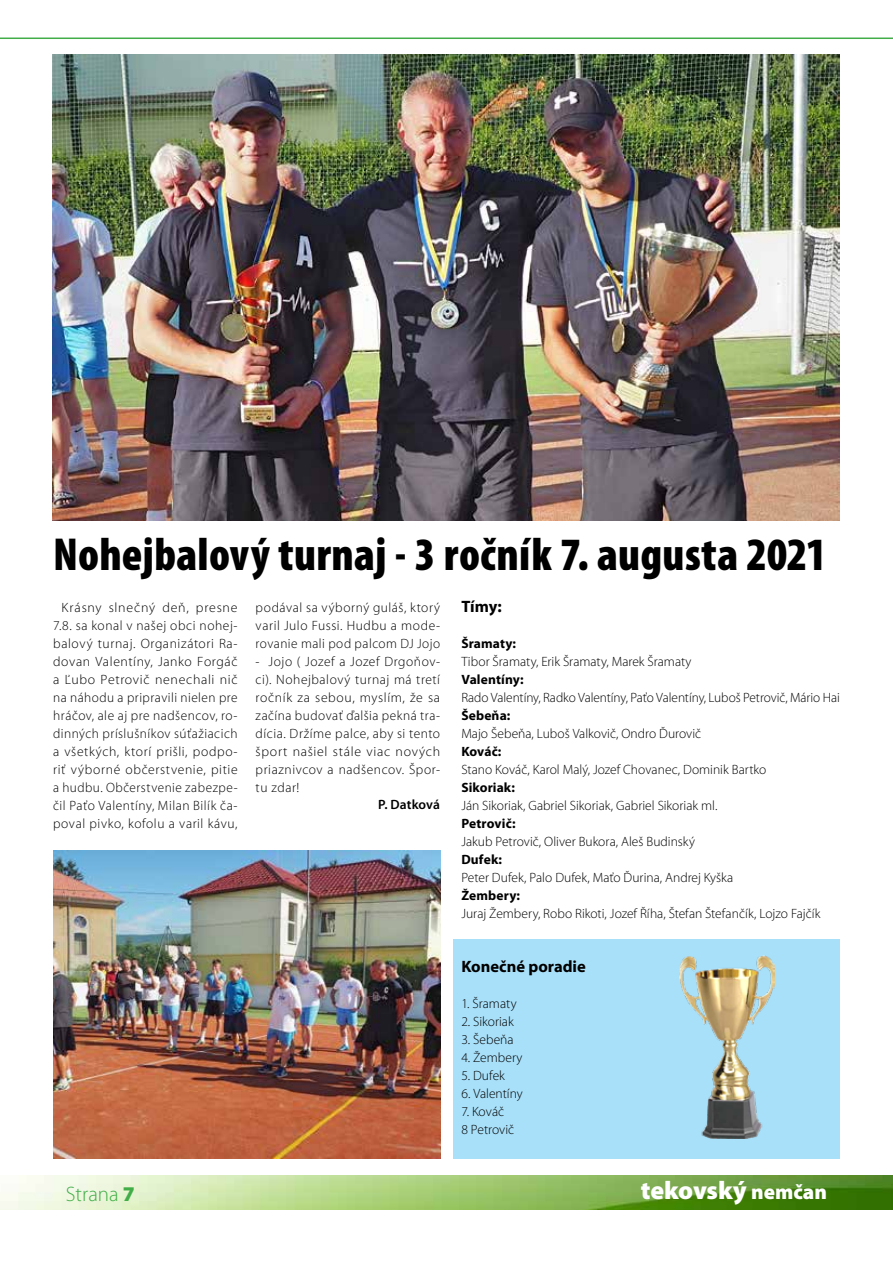
<style>
.page{position:relative;width:893px;height:1263px;background:#fff}
.page>*{position:absolute;margin:0;border:0;box-sizing:border-box;transform-origin:0 0}
.t1{font:900 condensed 46.5px "Mini Pro";letter-spacing:.005em;color:#000}
.t2{font:900 25.5px "Mini Pro";letter-spacing:-.005em;color:#fff}
.t3{font:300 21px "Mini Pro";color:#41ad49}
.t4{font:700 16.5px "Mini Pro";color:#000}
.t5{font:300 13.5px/18px "Mini Pro";color:#000;text-align:justify}
.t6{font:700 13.5px "Mini Pro";letter-spacing:.01em;color:#000}
.t7{font:600 13.5px "Mini Pro";letter-spacing:.01em;color:#000}
.s1{font-weight:900}
.s2{font-size:21px}
</style>
<div class="page">
<img style="left:0;top:1176px;width:893px;height:34px">
<hr style="left:0;top:38px;width:893px;height:1px;background:#41ad49">
<img style="left:52px;top:55px;width:788px;height:465px">
<div style="left:453px;top:939px;width:387px;height:220px;background:#a8e0f9"></div>
<img style="left:679px;top:955px;width:96px;height:183px">
<img style="left:53px;top:850px;width:387px;height:309px">
<h1 class="t1" style="left:53px;top:528px;width:775px">Nohejbalový turnaj - 3 ročník 7. augusta 2021</h1>
<p class="t4" style="left:461px;top:597px;width:42px">Tímy:</p>
<p class="t6" style="left:461px;top:636px;width:56px">Šramaty:</p>
<p class="t5" style="left:461px;top:653px;width:232px">Tibor Šramaty, Erik Šramaty, Marek Šramaty</p>
<p class="t6" style="left:461px;top:672px;width:64px">Valentíny:</p>
<p class="t5" style="left:461px;top:689px;width:380px">Rado Valentíny, Radko Valentíny, Paťo Valentíny, Luboš Petrovič, Mário Hai</p>
<p class="t6" style="left:461px;top:708px;width:50px">Šebeňa:</p>
<p class="t5" style="left:461px;top:725px;width:241px">Majo Šebeňa, Luboš Valkovič, Ondro Ďurovič</p>
<p class="t6" style="left:461px;top:744px;width:42px">Kováč:</p>
<p class="t5" style="left:461px;top:761px;width:306px">Stano Kováč, Karol Malý, Jozef Chovanec, Dominik Bartko</p>
<p class="t6" style="left:461px;top:780px;width:55px">Sikoriak:</p>
<p class="t5" style="left:461px;top:797px;width:258px">Ján Sikoriak, Gabriel Sikoriak, Gabriel Sikoriak ml.</p>
<p class="t6" style="left:461px;top:816px;width:56px">Petrovič:</p>
<p class="t5" style="left:461px;top:833px;width:235px">Jakub Petrovič, Oliver Bukora, Aleš Budinský</p>
<p class="t6" style="left:461px;top:852px;width:42px">Dufek:</p>
<p class="t5" style="left:461px;top:869px;width:273px">Peter Dufek, Palo Dufek, Maťo Ďurina, Andrej Kyška</p>
<p class="t6" style="left:461px;top:888px;width:60px">Žembery:</p>
<p class="t5" style="left:461px;top:905px;width:361px">Juraj Žembery, Robo Rikoti, Jozef Říha, Štefan Štefančík, Lojzo Fajčík</p>
<p class="t4" style="left:461px;top:957px;width:126px">Konečné poradie</p>
<p class="t5" style="left:461px;top:995px;width:57px">1. Šramaty</p>
<p class="t5" style="left:461px;top:1013px;width:54px">2. Sikoriak</p>
<p class="t5" style="left:461px;top:1031px;width:54px">3. Šebeňa</p>
<p class="t5" style="left:461px;top:1049px;width:63px">4. Žembery</p>
<p class="t5" style="left:461px;top:1067px;width:45px">5. Dufek</p>
<p class="t5" style="left:461px;top:1085px;width:63px">6. Valentíny</p>
<p class="t5" style="left:461px;top:1103px;width:54px">7. Kováč<br>8 Petrovič</p>
<p class="t5" style="left:53px;top:599px;width:186px;text-indent:9px">Krásny slnečný deň, presne 7.8. sa konal v našej obci nohej&shy;balový turnaj. Organizátori Ra&shy;dovan Valentíny, Janko Forgáč a Ľubo Petrovič nenechali nič na náhodu a pripravili nielen pre hráčov, ale aj pre nadšencov, ro&shy;dinných príslušníkov súťažiacich a všetkých, ktorí prišli, podpo&shy;riť výborné občerstvenie, pitie a hudbu. Občerstvenie zabezpe&shy;čil Paťo Valentíny, Milan Bilík ča&shy;poval pivko, kofolu a varil kávu,</p>
<p class="t5" style="left:256px;top:599px;width:186px">podával sa výborný guláš, ktorý varil Julo Fussi. Hudbu a mode&shy;rovanie mali pod palcom DJ Jojo</p>
<p class="t5" style="left:256px;top:653px;width:186px">- Jojo ( Jozef a Jozef Drgoňov&shy;ci). Nohejbalový turnaj má tretí ročník za sebou, myslím, že sa začína budovať ďalšia pekná tra&shy;dícia. Držíme palce, aby si tento šport našiel stále viac nových priaznivcov a nadšencov. Špor&shy;tu zdar!</p>
<p class="t7" style="left:378px;top:796px;width:63px">P. Datková</p>
<h3 class="t3" style="left:66px;top:1182px;width:70px">Strana <span class="s1">7</span></h3>
<h2 class="t2" style="left:641px;top:1176px;width:188px">tekovský <span class="s2">nemčan</span></h2>
</div>
